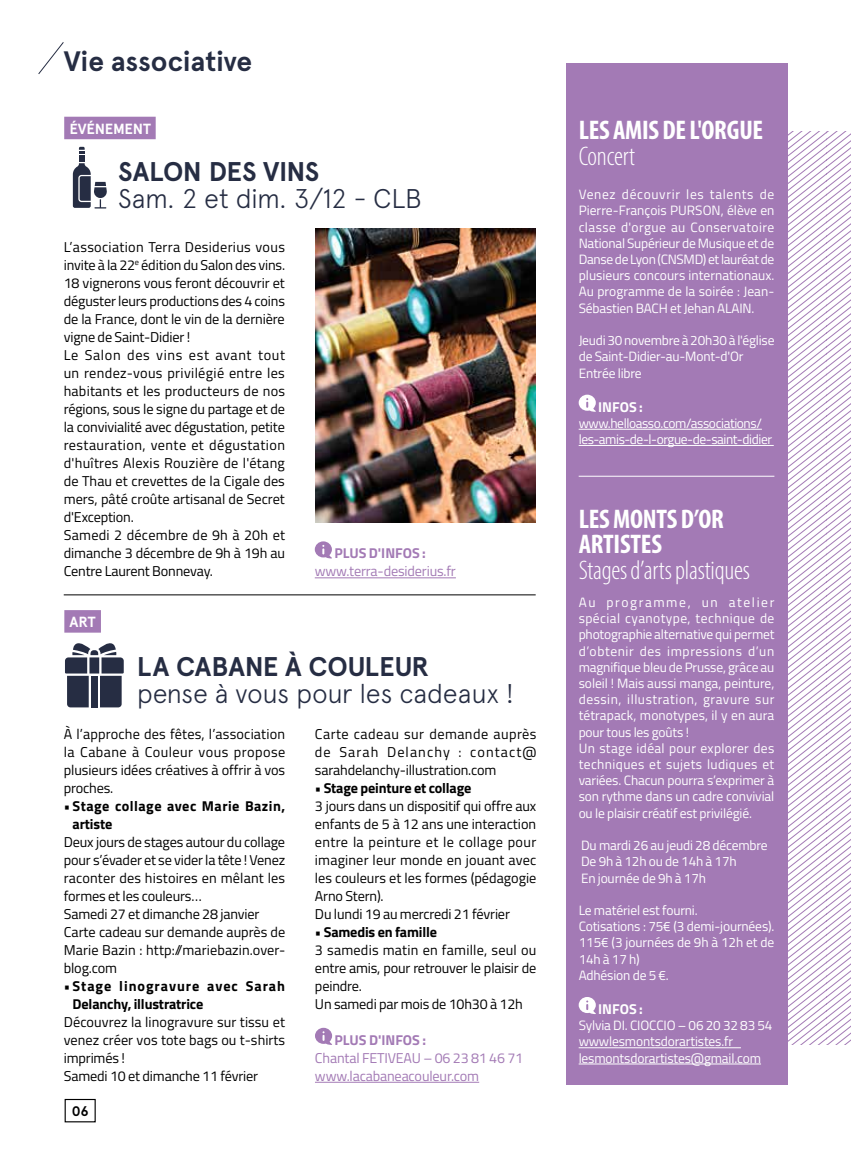
<style>
.page{position:relative;width:851px;height:1149px;background:#fff}
.page>*{position:absolute;margin:0;border:0;box-sizing:border-box;transform-origin:0 0}
.t1{font:700 28.05px "Apercu Pro";color:#262d43}
.t2{font:27px "Apercu Light Pro";letter-spacing:-.01em;color:#262d43}
.t3{font:700 condensed 27px/25.5px "Myriad Pro";letter-spacing:-.01em;color:#fff}
.t4{font:300 condensed 27px "Myriad Pro";letter-spacing:-.01em;color:#fff}
.t5{font:700 27px "Apercu Pro";letter-spacing:-.01em;color:#262d43}
.t6{font:700 14.7px "Apercu Pro";letter-spacing:-.015em;color:#fff}
.t7{font:14.25px/18px "Titillium Web";letter-spacing:-.005em;color:#000}
.t8{font:14.25px/18px "Titillium Web";letter-spacing:-.01em;color:#a37ab5}
.t9{font:700 14.25px/18px "Titillium Web";letter-spacing:.06em;color:#000}
.t10{font:700 14.25px "Titillium Web";letter-spacing:-.01em;color:#000}
.t11{font:700 14.25px/18px "Titillium Web";letter-spacing:.035em;color:#000}
.t12{font:700 14.25px "Titillium Web";color:#a37ab5}
.t13{font:700 14.25px "Titillium Web";color:#fff}
.t14{font:700 13.8px "Apercu Pro";color:#000}
.t15{font:13.5px/16.2px "Titillium Web";letter-spacing:-.01em;color:#fff}
.t16{font:13.5px/16.2px "Titillium Web";letter-spacing:-.03em;color:#fff}
</style>
<div class="page">
<div style="left:65px;top:1098px;width:31px;height:23px;border:1px solid #000"></div>
<svg style="left:38px;top:42px;width:26px;height:32px"></svg>
<svg style="left:826px;top:131px;width:24px;height:913px"></svg>
<svg style="left:787px;top:606px;width:39px;height:438px"></svg>
<hr style="left:315px;top:577px;width:141px;height:1px;background:#a37ab5">
<svg style="left:315px;top:541px;width:17px;height:17px"></svg>
<div style="left:64px;top:117px;width:92px;height:22px;background:#a37ab5"></div>
<div style="left:566px;top:64px;width:221px;height:1020px;background:#a37ab5"></div>
<hr style="left:578px;top:429px;width:183px;height:1px;background:#fff">
<hr style="left:578px;top:445px;width:195px;height:1px;background:#fff">
<hr style="left:578px;top:1047px;width:162px;height:1px;background:#fff">
<hr style="left:578px;top:1063px;width:183px;height:1px;background:#fff">
<svg style="left:578px;top:394px;width:17px;height:17px"></svg>
<hr style="left:578px;top:475px;width:196px;height:1px;background:#fff">
<svg style="left:578px;top:997px;width:17px;height:16px"></svg>
<div style="left:64px;top:610px;width:37px;height:22px;background:#a37ab5"></div>
<hr style="left:315px;top:1081px;width:164px;height:1px;background:#a37ab5">
<svg style="left:315px;top:1027px;width:17px;height:17px"></svg>
<img style="left:315px;top:228px;width:220px;height:294px">
<div style="left:79px;top:155px;width:6px;height:7px;background:#262d43"></div>
<svg style="left:79px;top:147px;width:6px;height:7px"></svg>
<svg style="left:73px;top:163px;width:34px;height:45px"></svg>
<svg style="left:65px;top:643px;width:59px;height:64px"></svg>
<hr style="left:64px;top:594px;width:471px;height:1px;background:#000">
<h1 class="t1" style="left:64px;top:40px;width:190px">Vie associative</h1>
<p class="t6" style="left:69px;top:118px;width:45px">ÉVÉNEME</p>
<p class="t6" style="left:133px;top:118px;width:20px">NT</p>
<h2 class="t3" style="left:578px;top:117px;width:186px">LES AMIS DE L'ORGUE</h2>
<h2 class="t4" style="left:578px;top:140px;width:58px">Concert</h2>
<p class="t15" style="left:578px;top:186px;width:197px;text-align:justify">Venez découvrir les talents de Pierre-François PURSON, élève en classe d'orgue au Conservatoire National Supérieur de Musique et de Danse de Lyon (CNSMD) et lauréat de plusieurs concours internationaux.<br>Au programme de la soirée : Jean-Sébastien BACH et Jehan ALAIN.</p>
<p class="t15" style="left:578px;top:331px;width:197px">Jeudi 30 novembre à 20h30 à l'église de Saint-Didier-au-Mont-d'Or<br>Entrée libre</p>
<p class="t13" style="left:598px;top:396px;width:46px">INFOS :</p>
<p class="t16" style="left:578px;top:414px;width:195px">www.helloasso.com/associations/ les-amis-de-l-orgue-de-saint-didier</p>
<h2 class="t5" style="left:118px;top:151px;width:203px">SALON DES VINS</h2>
<h2 class="t2" style="left:118px;top:178px;width:305px">Sam. 2 et dim. 3/12 - CLB</h2>
<p class="t7" style="left:64px;top:237px;width:223px">L’association Terra Desiderius vous invite à la 22<sup>e</sup> édition du Salon des vins.<br>18 vignerons vous feront découvrir et déguster leurs productions des 4 coins de la France, dont le vin de la dernière vigne de Saint-Didier !<br>Le Salon des vins est avant tout un rendez-vous privilégié entre les habitants et les producteurs de nos régions, sous le signe du partage et de la convivialité avec dégustation, petite restauration, vente et dégustation d'huîtres Alexis Rouzière de l'étang de Thau et crevettes de la Cigale des mers, pâté croûte artisanal de Secret d'Exception.<br>Samedi 2 décembre de 9h à 20h et dimanche 3 décembre de 9h à 19h au Centre Laurent Bonnevay.</p>
<h2 class="t3" style="left:578px;top:505px;width:147px">LES MONTS D’OR<br>ARTISTES</h2>
<h2 class="t4" style="left:578px;top:553px;width:173px">Stages d’arts plastiques</h2>
<p class="t15" style="left:578px;top:593px;width:197px">Au programme, un atelier spécial cyanotype, technique de photographie alternative qui permet d’obtenir des impressions d’un magnifique bleu de Prusse, grâce au soleil ! Mais aussi manga, peinture, dessin, illustration, gravure sur tétrapack, monotypes, il y en aura pour tous les goûts !<br>Un stage idéal pour explorer des techniques et sujets ludiques et variées. Chacun pourra s’exprimer à son rythme dans un cadre convivial ou le plaisir créatif est privilégié.</p>
<p class="t15" style="left:581px;top:836px;width:188px">Du mardi 26 au jeudi 28 décembre<br>De 9h à 12h ou de 14h à 17h<br>En journée de 9h à 17h</p>
<p class="t15" style="left:578px;top:901px;width:197px">Le matériel est fourni.<br>Cotisations : 75€ (3 demi-journées).<br>115€ (3 journées de 9h à 12h et de<br>14h à 17 h)<br>Adhésion de 5 €.</p>
<p class="t13" style="left:598px;top:997px;width:46px">INFOS :</p>
<p class="t15" style="left:578px;top:1016px;width:195px">Sylvia DI. CIOCCIO – 06 20 32 83 54 wwwlesmontsdorartistes.fr lesmontsdorartistes@gmail.com</p>
<p class="t12" style="left:334px;top:542px;width:93px">PLUS D'INFOS :</p>
<p class="t8" style="left:315px;top:561px;width:143px">www.terra-desiderius.fr</p>
<p class="t6" style="left:70px;top:611px;width:28px">ART</p>
<h2 class="t5" style="left:137px;top:645px;width:294px">LA CABANE À COULEUR</h2>
<h2 class="t2" style="left:137px;top:672px;width:379px">pense à vous pour les cadeaux !</h2>
<p class="t7" style="left:64px;top:723px;width:223px;text-align:justify">À l’approche des fêtes, l’association la Cabane à Couleur vous propose plusieurs idées créatives à offrir à vos proches.</p>
<p class="t11" style="left:73px;top:795px;width:214px;text-indent:-9px">• Stage collage avec Marie Bazin, artiste</p>
<p class="t7" style="left:64px;top:831px;width:223px">Deux jours de stages autour du collage pour s’évader et se vider la tête ! Venez raconter des histoires en mêlant les formes et les couleurs…<br>Samedi 27 et dimanche 28 janvier<br>Carte cadeau sur demande auprès de<br>Marie Bazin : http://mariebazin.over&shy;blog.com</p>
<p class="t9" style="left:73px;top:975px;width:214px;text-indent:-9px">• Stage linogravure avec Sarah<br>Delanchy, illustratrice</p>
<p class="t7" style="left:64px;top:1011px;width:223px">Découvrez la linogravure sur tissu et venez créer vos tote bags ou t-shirts imprimés !<br>Samedi 10 et dimanche 11 février</p>
<p class="t7" style="left:315px;top:723px;width:223px;text-align:justify">Carte cadeau sur demande auprès de Sarah Delanchy : contact@ sarahdelanchy-illustration.com</p>
<p class="t10" style="left:315px;top:776px;width:158px">• Stage peinture et collage</p>
<p class="t7" style="left:315px;top:795px;width:223px">3 jours dans un dispositif qui offre aux enfants de 5 à 12 ans une interaction entre la peinture et le collage pour imaginer leur monde en jouant avec les couleurs et les formes (pédagogie<br>Arno Stern).<br>Du lundi 19 au mercredi 21 février</p>
<p class="t10" style="left:315px;top:920px;width:124px">• Samedis en famille</p>
<p class="t7" style="left:315px;top:939px;width:223px">3 samedis matin en famille, seul ou entre amis, pour retrouver le plaisir de peindre.<br>Un samedi par mois de 10h30 à 12h</p>
<p class="t12" style="left:334px;top:1028px;width:93px">PLUS D'INFOS :</p>
<p class="t8" style="left:315px;top:1047px;width:210px">Chantal FETIVEAU – 06 23 81 46 71 www.lacabaneacouleur.com</p>
<p class="t14" style="left:72px;top:1099px;width:18px">06</p>
</div>
